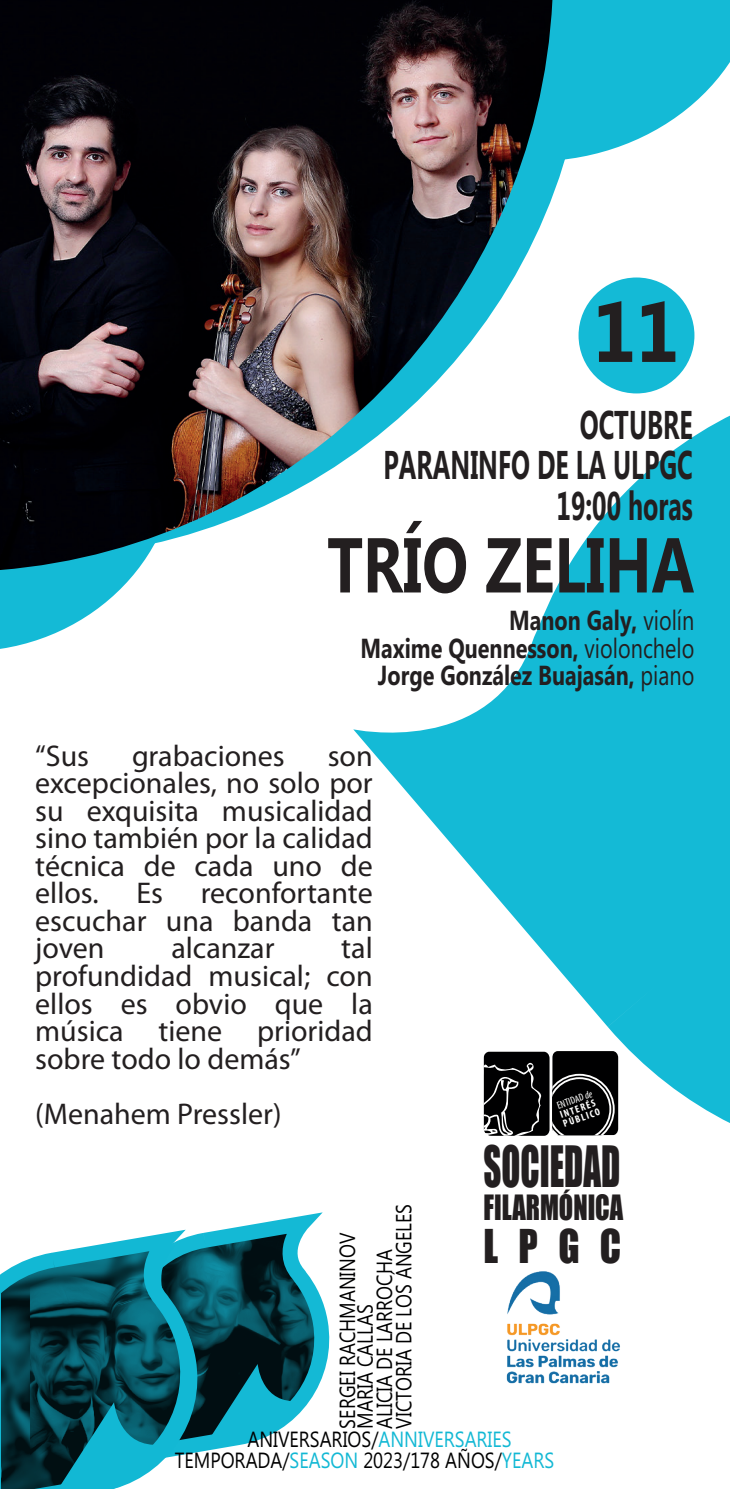
<style>
.page{position:relative;width:730px;height:1489px;background:#fff}
.page>*{position:absolute;margin:0;border:0;box-sizing:border-box;transform-origin:0 0}
.t1{font:700 85.25px "Microsoft Phags Pa";color:#231f20;scale:.88 1}
.t2{font:700 77.5px "Microsoft Phags Pa";color:#231f20;scale:.79 1}
.t3{font:52.25px "Impact";color:#231f20;scale:.66 1}
.t4{font:42.75px "Impact";color:#231f20;scale:.9 1}
.t5{font:700 40px/40px "Microsoft Phags Pa";color:#231f20;text-align:right;scale:.63 1}
.t6{font:32px "Impact";color:#231f20;scale:.83 1}
.t7{font:30px/27.5px "Myriad Pro";color:#231f20;text-align:justify}
.t8{font:700 27.5px/27.5px "Microsoft Phags Pa";color:#231f20;text-align:right;scale:.79 1}
.t9{font:22px/19.2px "Microsoft Phags Pa";color:#000001;scale:.84 1}
.t10{font:700 condensed 10.25px/9.5px "Myriad Pro";color:#fff}
.s1{font-weight:400}
.s2{font-weight:400;font-style:italic}
.s3{color:#12b8d4}
</style>
<div class="page">
<svg style="left:353px;top:326px;width:377px;height:810px;fill:#14bad6"></svg>
<svg style="left:552px;top:0;width:178px;height:161px"></svg>
<svg style="left:0;top:570px;width:138px;height:79px"></svg>
<div style="left:578px;top:277px;width:116px;height:116px;background:#14bad6;border-radius:50%"></div>
<img style="left:0;top:0;width:552px;height:570px">
<svg style="left:126px;top:1222px;width:204px;height:141px"></svg>
<svg style="left:197px;top:1245px;width:9px;height:118px"></svg>
<svg style="left:197px;top:1363px;width:130px;height:90px"></svg>
<svg style="left:0;top:1240px;width:197px;height:248px"></svg>
<svg style="left:484px;top:1051px;width:134px;height:84px"></svg>
<img style="left:506px;top:1271px;width:114px;height:113px">
<h1 class="t1" style="left:593px;top:271px;width:100px">11</h1>
<h3 class="t5" style="left:384px;top:403px;width:492px">OCTUBRE<br>PARANINFO DE LA ULPGC<br>19:00 horas</h3>
<h2 class="t2" style="left:327px;top:509px;width:466px">TRÍO ZELIHA</h2>
<p class="t8" style="left:361px;top:605px;width:424px">Manon Galy, <span class="s1">violín<br></span>Maxime Quennesson, <span class="s1">violonchelo<br></span>Jorge González Buajasán, <span class="s1">piano</span></p>
<p class="t7" style="left:35px;top:741px;width:55px">“Sus</p>
<p class="t7" style="left:132px;top:741px;width:154px">grabaciones</p>
<p class="t7" style="left:35px;top:741px;width:339px;text-indent:292px">son excepcionales, no solo por su exquisita musicalidad sino también por la calidad técnica de cada uno de ellos.</p>
<p class="t7" style="left:35px;top:879px;width:339px;text-indent:165px">reconfortante escuchar una banda tan joven</p>
<p class="t7" style="left:136px;top:879px;width:28px">Es</p>
<p class="t7" style="left:35px;top:934px;width:339px;text-indent:306px">tal profundidad musical; con ellos es obvio que la música tiene prioridad sobre todo lo demás”</p>
<p class="t7" style="left:35px;top:1099px;width:248px">(Menahem Pressler)</p>
<p class="t7" style="left:171px;top:934px;width:105px">alcanzar</p>
<p class="t10" style="left:556px;top:1101px;width:40px;rotate:-19deg"><span class="s1">ENTIDAD</span> <span class="s2">de<br></span>INTERÉS<br>PÚBLICO</p>
<h3 class="t3" style="left:484px;top:1125px;width:209px">SOCIEDAD</h3>
<p class="t6" style="left:484px;top:1182px;width:170px">FILARMÓNICA</p>
<p class="t9" style="left:354px;top:1428px;width:269px;rotate:-90deg">MARIA CALLAS<br>ALICIA DE LARROCHA<br>VICTORIA DE LOS ÁNGELES</p>
<h3 class="t4" style="left:484px;top:1212px;width:155px">L P G C</h3>
<p class="t9" style="left:336px;top:1428px;width:235px;rotate:-90deg">SERGEI RACHMANINOV</p>
<p class="t9" style="left:247px;top:1428px;width:316px">ANIVERSARIOS/<span class="s3">ANNIVERSARIES</span></p>
<p class="t9" style="left:175px;top:1449px;width:453px">TEMPORADA/<span class="s3">SEASON</span> 2023/178 AÑOS/<span class="s3">YEARS</span></p>
</div>
